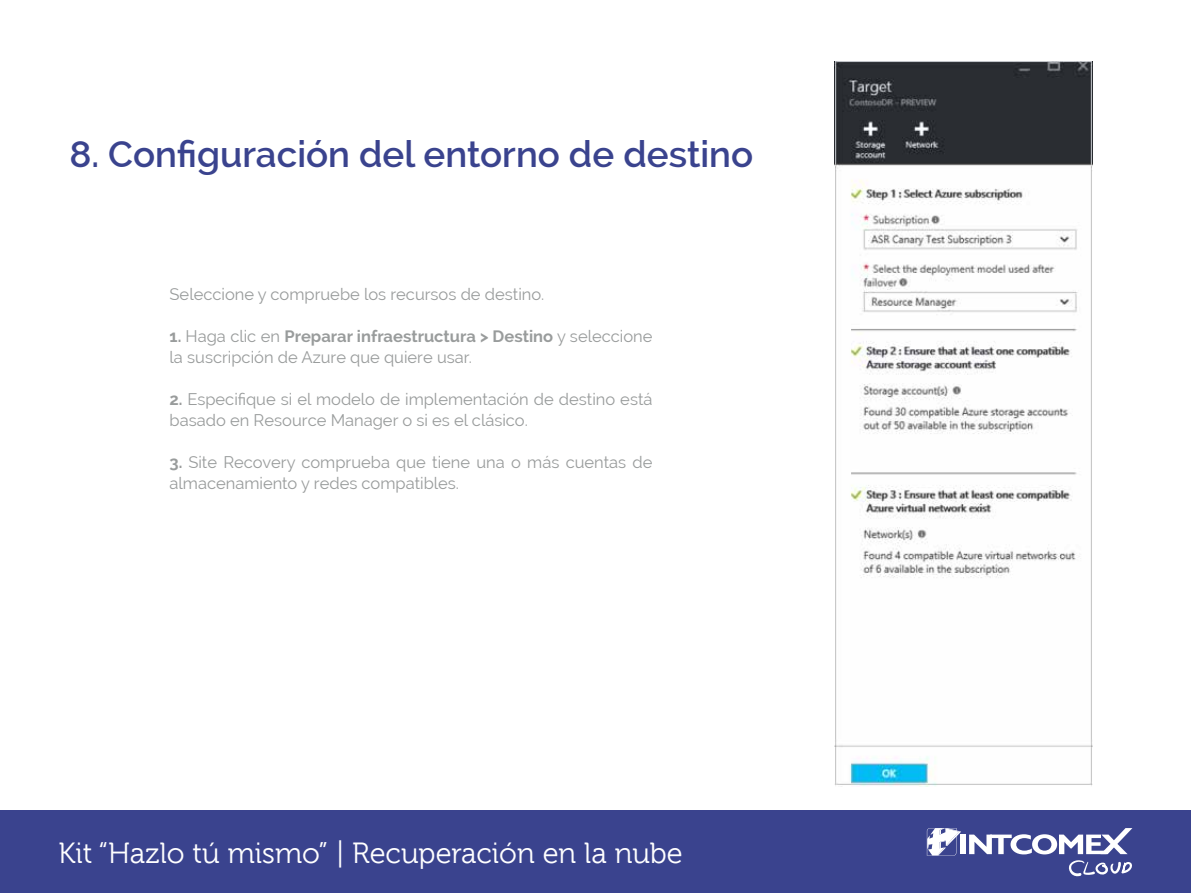
<style>
.page{position:relative;width:1191px;height:893px;background:#fff}
.page>*{position:absolute;margin:0;border:0;box-sizing:border-box;transform-origin:0 0}
.t1{font:600 36.75px "Raleway";color:#3a438e}
.t2{font:29.1px "Museo For Dell";color:#fff}
.t3{font:16.5px/21px "Raleway";color:#999c9c}
.s1{font-weight:700}
</style>
<div class="page">
<div style="left:0;top:810px;width:1191px;height:83px;background:#3a438e"></div>
<svg style="left:1069px;top:860px;width:63px;height:17px"></svg>
<svg style="left:969px;top:828px;width:163px;height:26px"></svg>
<div style="left:960px;top:835px;width:6px;height:19px;background:#fff"></div>
<svg style="left:927px;top:828px;width:34px;height:28px"></svg>
<img style="left:835px;top:62px;width:257px;height:725px">
<h1 class="t1" style="left:69px;top:132px;width:685px">8. Configuración del entorno de destino</h1>
<p class="t3" style="left:169px;top:283px;width:376px">Seleccione y compruebe los recursos de destino.</p>
<p class="t3" style="left:169px;top:325px;width:484px"><span class="s1">1.</span> Haga clic en <span class="s1">Preparar infraestructura &gt; Destino</span> y seleccione la suscripción de Azure que quiere usar.</p>
<p class="t3" style="left:169px;top:388px;width:484px"><span class="s1">2.</span> Especifique si el modelo de implementación de destino está basado en Resource Manager o si es el clásico.</p>
<p class="t3" style="left:169px;top:451px;width:484px"><span class="s1">3.</span> Site Recovery comprueba que tiene una o más cuentas de almacenamiento y redes compatibles.</p>
<h2 class="t2" style="left:58px;top:837px;width:626px">Kit “Hazlo tú mismo” | Recuperación en la nube</h2>
</div>
